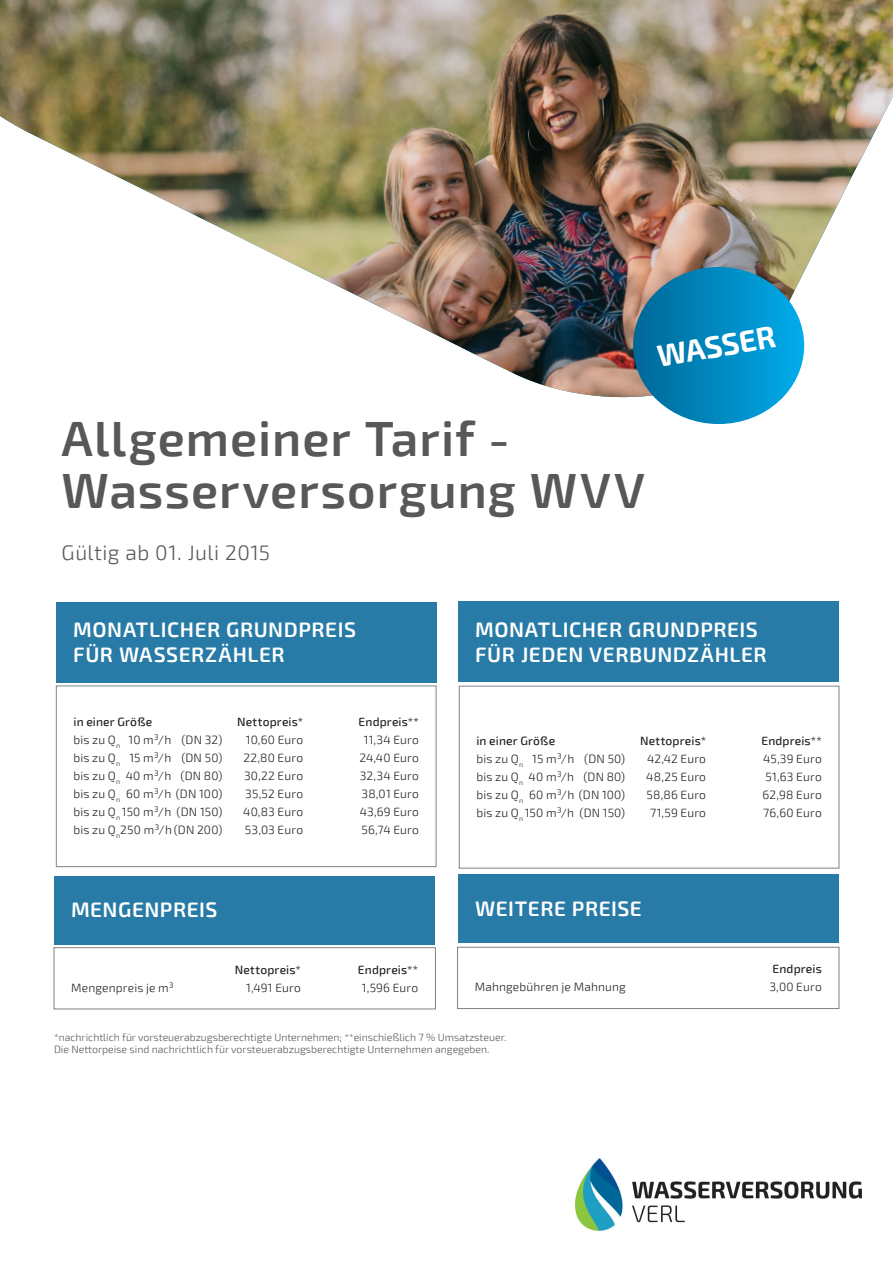
<style>
.page{position:relative;width:893px;height:1263px;background:#fff}
.page>*{position:absolute;margin:0;border:0;box-sizing:border-box;transform-origin:0 0}
.H1-N___GW-weiß{font:600 49.5px "Exo 2";letter-spacing:.02em;color:#57585a}
.t1{font:700 30px "Exo 2";color:#fff}
.H2-N2___GW-Weiss{font:600 21px "Exo 2";letter-spacing:.025em;color:#fff}
.H1-N___GW-weiß-2{font:300 21px "Exo 2";letter-spacing:.02em;color:#57585a}
.B3-P-C___cnd_schwarz{font:300 12px "Exo 2";letter-spacing:.015em;color:#231f20}
.B3-P-C___cnd_schwarz-2{font:500 12px "Exo 2";letter-spacing:.015em;color:#231f20}
.t2{font:300 10.5px "Exo 2";color:#57585a}
</style>
<div class="page">
<img style="left:0;top:0;width:893px;height:398px">
<div style="left:56px;top:602px;width:381px;height:80px;background:#277ba6"></div>
<div style="left:56px;top:686px;width:380px;height:181px;border:1px solid #808285"></div>
<div style="left:458px;top:601px;width:381px;height:81px;background:#277ba6"></div>
<div style="left:459px;top:686px;width:380px;height:182px;border:1px solid #808285"></div>
<div style="left:54px;top:876px;width:381px;height:68px;background:#277ba6"></div>
<div style="left:458px;top:875px;width:381px;height:68px;background:#277ba6"></div>
<div style="left:54px;top:947px;width:382px;height:62px;border:1px solid #808285"></div>
<div style="left:457px;top:947px;width:382px;height:62px;border:1px solid #808285"></div>
<svg style="left:633px;top:267px;width:171px;height:157px;background:#2e96bf"></svg>
<img style="left:576px;top:1158px;width:286px;height:72px">
<p class="t1" style="left:654px;top:339px;width:121px;rotate:-10deg">WASSER</p>
<p class="H1-N___GW-weiß" style="left:62px;top:409px;width:450px">Allgemeiner Tarif -</p>
<p class="H1-N___GW-weiß" style="left:62px;top:461px;width:585px">Wasserversorgung WVV</p>
<p class="H1-N___GW-weiß-2" style="left:62px;top:540px;width:210px">Gültig ab 01. Juli 2015</p>
<p class="H2-N2___GW-Weiss" style="left:73px;top:617px;width:284px">MONATLICHER GRUNDPREIS</p>
<p class="H2-N2___GW-Weiss" style="left:73px;top:642px;width:213px">FÜR WASSERZÄHLER</p>
<p class="B3-P-C___cnd_schwarz-2" style="left:74px;top:715px;width:80px">in einer Größe</p>
<p class="B3-P-C___cnd_schwarz-2" style="left:237px;top:715px;width:68px">Nettopreis*</p>
<p class="B3-P-C___cnd_schwarz-2" style="left:359px;top:715px;width:62px">Endpreis**</p>
<p class="B3-P-C___cnd_schwarz" style="left:74px;top:733px;width:150px">bis zu Q<sub>n</sub> 10 m³/h (DN 32)</p>
<p class="B3-P-C___cnd_schwarz" style="left:246px;top:733px;width:59px">10,60 Euro</p>
<p class="B3-P-C___cnd_schwarz" style="left:364px;top:733px;width:57px">11,34 Euro</p>
<p class="B3-P-C___cnd_schwarz" style="left:74px;top:751px;width:150px">bis zu Q<sub>n</sub> 15 m³/h (DN 50)</p>
<p class="B3-P-C___cnd_schwarz" style="left:243px;top:751px;width:61px">22,80 Euro</p>
<p class="B3-P-C___cnd_schwarz" style="left:360px;top:751px;width:61px">24,40 Euro</p>
<p class="B3-P-C___cnd_schwarz" style="left:74px;top:769px;width:150px">bis zu Q<sub>n</sub> 40 m³/h (DN 80)</p>
<p class="B3-P-C___cnd_schwarz" style="left:244px;top:769px;width:61px">30,22 Euro</p>
<p class="B3-P-C___cnd_schwarz" style="left:360px;top:769px;width:61px">32,34 Euro</p>
<p class="B3-P-C___cnd_schwarz" style="left:74px;top:787px;width:150px">bis zu Q<sub>n</sub> 60 m³/h (DN 100)</p>
<p class="B3-P-C___cnd_schwarz" style="left:245px;top:787px;width:59px">35,52 Euro</p>
<p class="B3-P-C___cnd_schwarz" style="left:361px;top:787px;width:59px">38,01 Euro</p>
<p class="B3-P-C___cnd_schwarz" style="left:74px;top:805px;width:150px">bis zu Q<sub>n</sub> 150 m³/h (DN 150)</p>
<p class="B3-P-C___cnd_schwarz" style="left:243px;top:805px;width:62px">40,83 Euro</p>
<p class="B3-P-C___cnd_schwarz" style="left:360px;top:805px;width:60px">43,69 Euro</p>
<p class="B3-P-C___cnd_schwarz" style="left:74px;top:823px;width:150px">bis zu Q<sub>n</sub>250 m³/h (DN 200)</p>
<p class="B3-P-C___cnd_schwarz" style="left:245px;top:823px;width:60px">53,03 Euro</p>
<p class="B3-P-C___cnd_schwarz" style="left:361px;top:823px;width:59px">56,74 Euro</p>
<p class="H2-N2___GW-Weiss" style="left:475px;top:617px;width:284px">MONATLICHER GRUNDPREIS</p>
<p class="H2-N2___GW-Weiss" style="left:475px;top:642px;width:293px">FÜR JEDEN VERBUNDZÄHLER</p>
<p class="B3-P-C___cnd_schwarz-2" style="left:476px;top:734px;width:80px">in einer Größe</p>
<p class="B3-P-C___cnd_schwarz-2" style="left:640px;top:734px;width:68px">Nettopreis*</p>
<p class="B3-P-C___cnd_schwarz-2" style="left:761px;top:734px;width:62px">Endpreis**</p>
<p class="B3-P-C___cnd_schwarz" style="left:476px;top:752px;width:150px">bis zu Q<sub>n</sub> 15 m³/h (DN 50)</p>
<p class="B3-P-C___cnd_schwarz" style="left:647px;top:752px;width:60px">42,42 Euro</p>
<p class="B3-P-C___cnd_schwarz" style="left:763px;top:752px;width:60px">45,39 Euro</p>
<p class="B3-P-C___cnd_schwarz" style="left:476px;top:770px;width:150px">bis zu Q<sub>n</sub> 40 m³/h (DN 80)</p>
<p class="B3-P-C___cnd_schwarz" style="left:646px;top:770px;width:61px">48,25 Euro</p>
<p class="B3-P-C___cnd_schwarz" style="left:766px;top:770px;width:58px">51,63 Euro</p>
<p class="B3-P-C___cnd_schwarz" style="left:476px;top:788px;width:150px">bis zu Q<sub>n</sub> 60 m³/h (DN 100)</p>
<p class="B3-P-C___cnd_schwarz" style="left:646px;top:788px;width:61px">58,86 Euro</p>
<p class="B3-P-C___cnd_schwarz" style="left:763px;top:788px;width:61px">62,98 Euro</p>
<p class="B3-P-C___cnd_schwarz" style="left:476px;top:806px;width:150px">bis zu Q<sub>n</sub> 150 m³/h (DN 150)</p>
<p class="B3-P-C___cnd_schwarz" style="left:650px;top:806px;width:57px">71,59 Euro</p>
<p class="B3-P-C___cnd_schwarz" style="left:763px;top:806px;width:60px">76,60 Euro</p>
<p class="H2-N2___GW-Weiss" style="left:71px;top:898px;width:148px">MENGENPREIS</p>
<p class="H2-N2___GW-Weiss" style="left:475px;top:896px;width:168px">WEITERE PREISE</p>
<p class="B3-P-C___cnd_schwarz-2" style="left:235px;top:962px;width:68px">Nettopreis*</p>
<p class="B3-P-C___cnd_schwarz-2" style="left:358px;top:962px;width:62px">Endpreis**</p>
<p class="B3-P-C___cnd_schwarz-2" style="left:772px;top:962px;width:51px">Endpreis</p>
<p class="B3-P-C___cnd_schwarz" style="left:71px;top:980px;width:104px">Mengenpreis je m³</p>
<p class="B3-P-C___cnd_schwarz" style="left:246px;top:980px;width:56px">1,491 Euro</p>
<p class="B3-P-C___cnd_schwarz" style="left:362px;top:980px;width:58px">1,596 Euro</p>
<p class="B3-P-C___cnd_schwarz" style="left:475px;top:980px;width:153px">Mahngebühren je Mahnung</p>
<p class="B3-P-C___cnd_schwarz" style="left:769px;top:980px;width:54px">3,00 Euro</p>
<p class="t2" style="left:54px;top:1031px;width:454px">*nachrichtlich für vorsteuerabzugsberechtigte Unternehmen; **einschießlich 7 % Umsatzsteuer.</p>
<p class="t2" style="left:54px;top:1043px;width:437px">Die Nettorpeise sind nachrichtlich für vorsteuerabzugsberechtigte Unternehmen angegeben.</p>
</div>
